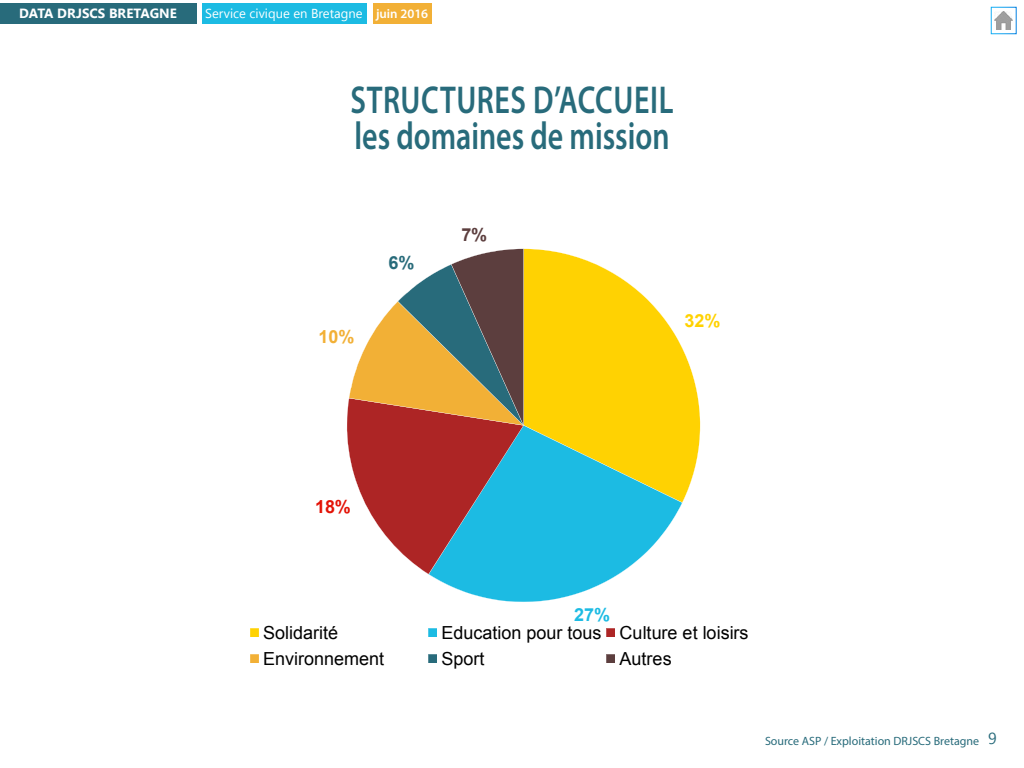
<style>
.page{position:relative;width:1024px;height:768px;background:#fff}
.page>*{position:absolute;margin:0;border:0;box-sizing:border-box;transform-origin:0 0}
.t1{font:600 39px/36px "Myriad Pro";color:#286b7b;text-align:right;scale:.77 1}
.t2{font:18px "Arial";color:#000}
.t3{font:700 18px "Arial";color:#ffd200}
.t4{font:700 18px "Arial";color:#1cbbe3}
.t5{font:700 18px "Arial";color:#e31307}
.t6{font:700 18px "Arial";color:#f2b036}
.t7{font:700 18px "Arial";color:#286b7a}
.t8{font:700 18px "Arial";color:#5c3e3e}
.t9{font:700 13.3px "Segoe UI";color:#fff}
.t10{font:13px "Segoe UI";color:#fff}
.t11{font:12px "Myriad Pro";color:#286b7b}
.s1{font-family:"Myriad Pro";font-weight:600}
.s2{font-family:"Segoe UI";font-size:16px}
</style>
<div class="page">
<img style="left:995px;top:12px;width:18px;height:17px">
<div style="left:991px;top:7px;width:25px;height:27px;border:1px solid #fff"></div>
<div style="left:0;top:3px;width:196px;height:20px;background:#286b7b"></div>
<div style="left:202px;top:3px;width:165px;height:20px;background:#1cbbe3"></div>
<div style="left:373px;top:3px;width:59px;height:20px;background:#f2b036"></div>
<svg style="left:524px;top:249px;width:176px;height:254px;fill:#ffd202"></svg>
<svg style="left:428px;top:425px;width:254px;height:177px;fill:#1cbbe3"></svg>
<svg style="left:347px;top:249px;width:177px;height:325px"></svg>
<svg style="left:250px;top:628px;width:9px;height:9px"></svg>
<svg style="left:428px;top:628px;width:9px;height:9px"></svg>
<svg style="left:606px;top:628px;width:9px;height:9px"></svg>
<svg style="left:250px;top:654px;width:9px;height:9px"></svg>
<svg style="left:428px;top:654px;width:9px;height:9px"></svg>
<svg style="left:606px;top:654px;width:9px;height:9px"></svg>
<p class="t9" style="left:19px;top:4px;width:159px">DATA DRJSCS BRETAGNE</p>
<p class="t10" style="left:205px;top:4px;width:225px">Service civique en Bretagne <span class="s1">juin 2016</span></p>
<h1 class="t1" style="left:351px;top:81px;width:161px">STRUCTURES</h1>
<h1 class="t1" style="left:355px;top:81px;width:416px">d’accueil<br>les domaines de mission</h1>
<p class="t6" style="left:319px;top:325px;width:37px">10%</p>
<p class="t7" style="left:389px;top:251px;width:27px">6%</p>
<p class="t8" style="left:461px;top:222px;width:27px">7%</p>
<p class="t3" style="left:684px;top:309px;width:37px">32%</p>
<p class="t5" style="left:315px;top:495px;width:37px">18%</p>
<p class="t4" style="left:574px;top:602px;width:37px">27%</p>
<p class="t2" style="left:263px;top:621px;width:77px">Solidarité</p>
<p class="t2" style="left:441px;top:621px;width:309px">Education pour tous Culture et loisirs</p>
<p class="t2" style="left:263px;top:647px;width:123px">Environnement</p>
<p class="t2" style="left:441px;top:647px;width:45px">Sport</p>
<p class="t2" style="left:620px;top:647px;width:54px">Autres</p>
<p class="t11" style="left:765px;top:733px;width:233px">Source ASP / Exploitation DRJSCS Bretagne <span class="s2">9</span></p>
</div>
